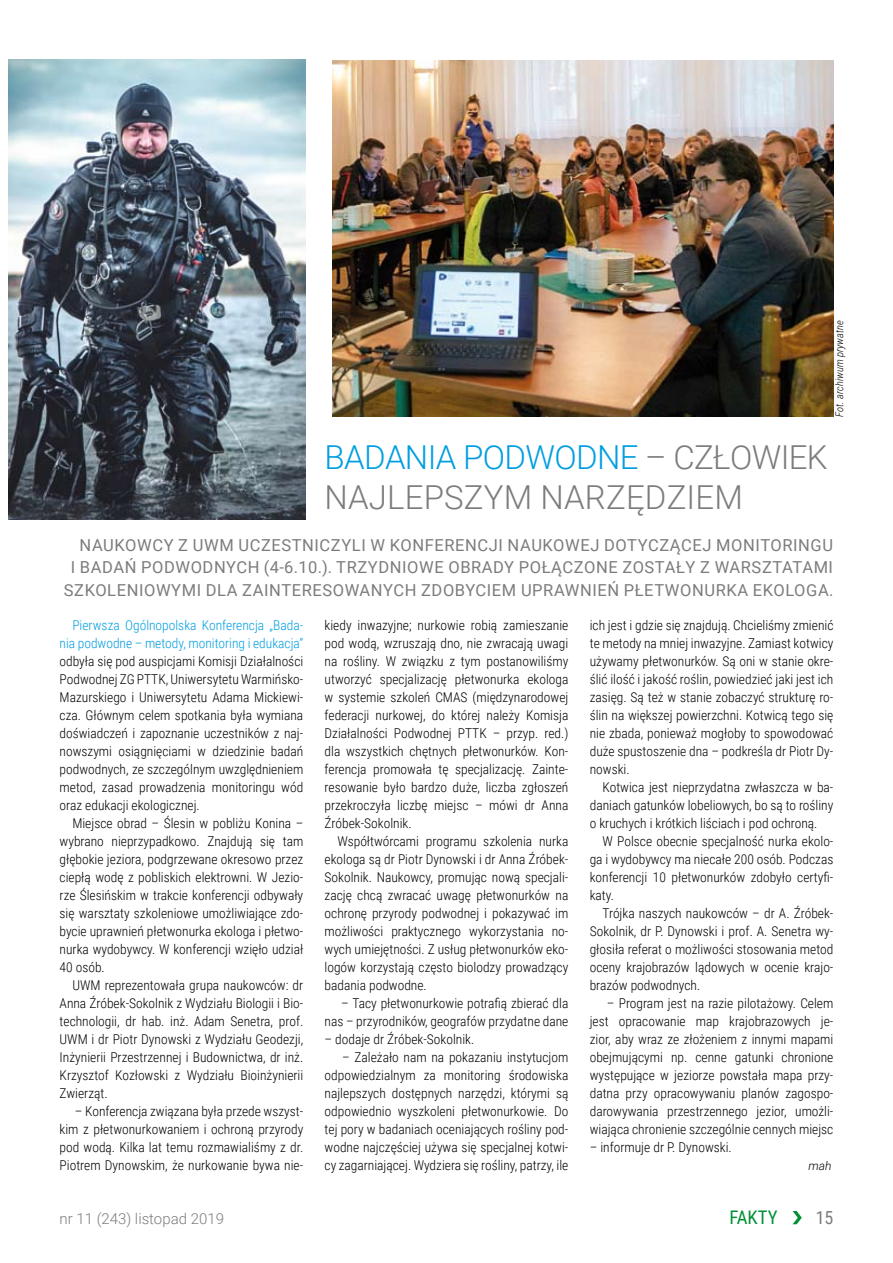
<style>
.page{position:relative;width:893px;height:1263px;background:#fff}
.page>*{position:absolute;margin:0;border:0;box-sizing:border-box;transform-origin:0 0}
.t1{font:300 33px/39.6px "Roboto";letter-spacing:.005em;color:#7b7c7e}
.t2{font:18.75px "Roboto Condensed";color:#009036}
.t3{font:18px "Roboto Condensed";color:#7b7c7e}
.t4{font:16.5px "Roboto";letter-spacing:.035em;color:#7b7c7e}
.t5{font:300 15px "Roboto";color:#7b7c7e}
.t6{font:300 13.5px/18px "Roboto Condensed";color:#000;text-align:justify}
.t7{font:300 13.5px/18px "Roboto Condensed";color:#009ee0;text-align:right}
.t8{font:italic 300 12px "Roboto";color:#000}
.t9{font:italic 300 10.5px "Roboto Condensed";color:#000}
.s1{color:#009ee0}
</style>
<div class="page">
<svg style="left:793px;top:1211px;width:9px;height:13px"></svg>
<img style="left:332px;top:60px;width:502px;height:356px">
<img style="left:8px;top:60px;width:297px;height:459px">
<p class="t9" style="left:832px;top:417px;width:98px;rotate:-90deg">Fot. archiwum prywatne</p>
<h1 class="t1" style="left:325px;top:436px;width:505px"><span class="s1">BADANIA PODWODNE</span> – CZŁOWIEK<br>NAJLEPSZYM NARZĘDZIEM</h1>
<p class="t4" style="left:80px;top:533px;width:26px">NAUKOWC</p>
<p class="t4" style="left:164px;top:533px;width:86px">Y Z UWM UCZESTNICZ</p>
<p class="t4" style="left:341px;top:533px;width:60px">YLI WKONFERENCJI</p>
<p class="t4" style="left:508px;top:533px;width:13px">NAUKOWEJ</p>
<p class="t4" style="left:604px;top:533px;width:12px">DOT</p>
<p class="t4" style="left:638px;top:533px;width:54px">YCZĄCEJ</p>
<p class="t4" style="left:716px;top:533px;width:12px">MONITORIN</p>
<p class="t4" style="left:811px;top:533px;width:22px">GU</p>
<p class="t4" style="left:71px;top:556px;width:21px">I BADA</p>
<p class="t4" style="left:125px;top:556px;width:30px">Ń PODWODN</p>
<p class="t4" style="left:226px;top:556px;width:164px">YCH (4-6.10.). TRZYDNIOWE</p>
<p class="t4" style="left:448px;top:556px;width:12px">OBRAD</p>
<p class="t4" style="left:504px;top:556px;width:70px">Y POŁĄCZONE</p>
<p class="t4" style="left:622px;top:556px;width:12px">ZOSTA</p>
<p class="t4" style="left:676px;top:556px;width:51px">ŁY Z WARSZTATAMI</p>
<p class="t4" style="left:64px;top:578px;width:12px">SZKOLENIOW</p>
<p class="t4" style="left:171px;top:578px;width:46px">YMI DLA</p>
<p class="t4" style="left:242px;top:578px;width:12px">ZAINTERESOWAN</p>
<p class="t4" style="left:383px;top:578px;width:50px">YCH ZDOB</p>
<p class="t4" style="left:465px;top:578px;width:21px">YCIEM</p>
<p class="t4" style="left:521px;top:578px;width:12px">UPRAWNIE</p>
<p class="t4" style="left:607px;top:578px;width:50px">Ń PŁETWONURKA</p>
<p class="t4" style="left:753px;top:578px;width:12px">EKOLO</p>
<p class="t4" style="left:806px;top:578px;width:29px">GA.</p>
<p class="t7" style="left:60px;top:616px;width:245px">Pierwsza Ogólnopolska Konferencja „Bada&shy;nia podwodne – metody, monitoring i edukacja”</p>
<p class="t6" style="left:60px;top:652px;width:245px">odbyła się pod auspicjami Komisji Działalności Podwodnej ZG PTTK, Uniwersytetu Warmińsko-Mazurskiego i Uniwersytetu Adama Mickiewi&shy;cza. Głównym celem spotkania była wymiana doświadczeń i zapoznanie uczestników z naj&shy;nowszymi osiągnięciami w dziedzinie badań podwodnych, ze szczególnym uwzględnieniem metod, zasad prowadzenia monitoringu wód oraz edukacji ekologicznej.</p>
<p class="t6" style="left:60px;top:814px;width:245px;text-indent:13px">Miejsce obrad – Ślesin w pobliżu Konina – wybrano nieprzypadkowo. Znajdują się tam głębokie jeziora, podgrzewane okresowo przez ciepłą wodę z pobliskich elektrowni. W Jezio&shy;rze Ślesińskim w trakcie konferencji odbywały się warsztaty szkoleniowe umożliwiające zdo&shy;bycie uprawnień płetwonurka ekologa i płetwo&shy;nurka wydobywcy. W konferencji wzięło udział 40 osób.</p>
<p class="t6" style="left:60px;top:976px;width:245px;text-indent:13px">UWM reprezentowała grupa naukowców: dr Anna Źróbek-Sokolnik z Wydziału Biologii i Bio&shy;technologii, dr hab. inż. Adam Senetra, prof.<br>UWM i dr Piotr Dynowski z Wydziału Geodezji, Inżynierii Przestrzennej i Budownictwa, dr inż.<br>Krzysztof Kozłowski z Wydziału Bioinżynierii Zwierząt.</p>
<p class="t6" style="left:60px;top:1102px;width:245px;text-indent:15px">– Konferencja związana była przede wszyst&shy;kim z płetwonurkowaniem i ochroną przyrody pod wodą. Kilka lat temu rozmawialiśmy z dr.<br>Piotrem Dynowskim, że nurkowanie bywa nie-</p>
<p class="t6" style="left:325px;top:616px;width:245px">kiedy inwazyjne; nurkowie robią zamieszanie pod wodą, wzruszają dno, nie zwracają uwagi na rośliny. W związku z tym postanowiliśmy utworzyć specjalizację płetwonurka ekologa w systemie szkoleń CMAS (międzynarodowej federacji nurkowej, do której należy Komisja Działalności Podwodnej PTTK – przyp. red.) dla wszystkich chętnych płetwonurków. Kon&shy;ferencja promowała tę specjalizację. Zainte&shy;resowanie było bardzo duże, liczba zgłoszeń przekroczyła liczbę miejsc – mówi dr Anna Źróbek-Sokolnik.</p>
<p class="t6" style="left:325px;top:832px;width:245px;text-indent:13px">Współtwórcami programu szkolenia nurka ekologa są dr Piotr Dynowski i dr Anna Źróbek-Sokolnik. Naukowcy, promując nową specjali&shy;zację chcą zwracać uwagę płetwonurków na ochronę przyrody podwodnej i pokazywać im możliwości praktycznego wykorzystania no&shy;wych umiejętności. Z usług płetwonurków eko&shy;logów korzystają często biolodzy prowadzący badania podwodne.</p>
<p class="t6" style="left:325px;top:993px;width:245px;text-align:right">– Tacy płetwonurkowie potrafią zbierać dla nas – przyrodników, geografów przydatne dane</p>
<p class="t6" style="left:325px;top:1029px;width:151px">– dodaje dr Źróbek-Sokolnik.</p>
<p class="t6" style="left:325px;top:1047px;width:245px;text-indent:17px">– Zależało nam na pokazaniu instytucjom odpowiedzialnym za monitoring środowiska najlepszych dostępnych narzędzi, którymi są odpowiednio wyszkoleni płetwonurkowie. Do tej pory w badaniach oceniających rośliny pod&shy;wodne najczęściej używa się specjalnej kotwi&shy;cy zagarniającej. Wydziera się rośliny, patrzy, ile</p>
<p class="t6" style="left:590px;top:616px;width:245px">ich jest i gdzie się znajdują. Chcieliśmy zmienić te metody na mniej inwazyjne. Zamiast kotwicy używamy płetwonurków. Są oni w stanie okre&shy;ślić ilość i jakość roślin, powiedzieć jaki jest ich zasięg. Są też w stanie zobaczyć strukturę ro&shy;ślin na większej powierzchni. Kotwicą tego się nie zbada, ponieważ mogłoby to spowodować duże spustoszenie dna – podkreśla dr Piotr Dy&shy;nowski.</p>
<p class="t6" style="left:590px;top:778px;width:245px;text-indent:13px">Kotwica jest nieprzydatna zwłaszcza w ba&shy;daniach gatunków lobeliowych, bo są to rośliny o kruchych i krótkich liściach i pod ochroną.</p>
<p class="t6" style="left:590px;top:832px;width:245px;text-indent:13px">W Polsce obecnie specjalność nurka ekolo&shy;ga i wydobywcy ma niecałe 200 osób. Podczas konferencji 10 płetwonurków zdobyło certyfi&shy;katy.</p>
<p class="t6" style="left:590px;top:904px;width:245px;text-indent:13px">Trójka naszych naukowców – dr A. Źróbek-Sokolnik, dr P. Dynowski i prof. A. Senetra wy&shy;głosiła referat o możliwości stosowania metod oceny krajobrazów lądowych w ocenie krajo&shy;brazów podwodnych.</p>
<p class="t6" style="left:590px;top:994px;width:245px;text-indent:17px">– Program jest na razie pilotażowy. Celem jest opracowanie map krajobrazowych je&shy;zior, aby wraz ze złożeniem z innymi mapami obejmującymi np. cenne gatunki chronione występujące w jeziorze powstała mapa przy&shy;datna przy opracowywaniu planów zagospo&shy;darowywania przestrzennego jezior, umożli&shy;wiająca chronienie szczególnie cennych miejsc</p>
<p class="t6" style="left:590px;top:1138px;width:143px">– informuje dr P. Dynowski.</p>
<p class="t8" style="left:808px;top:1157px;width:25px">mah</p>
<p class="t5" style="left:60px;top:1208px;width:166px">NR 11 (243) LISTOPAD 2019</p>
<h2 class="t2" style="left:729px;top:1204px;width:50px">FAKTY</h2>
<h3 class="t3" style="left:816px;top:1205px;width:19px">15</h3>
</div>
